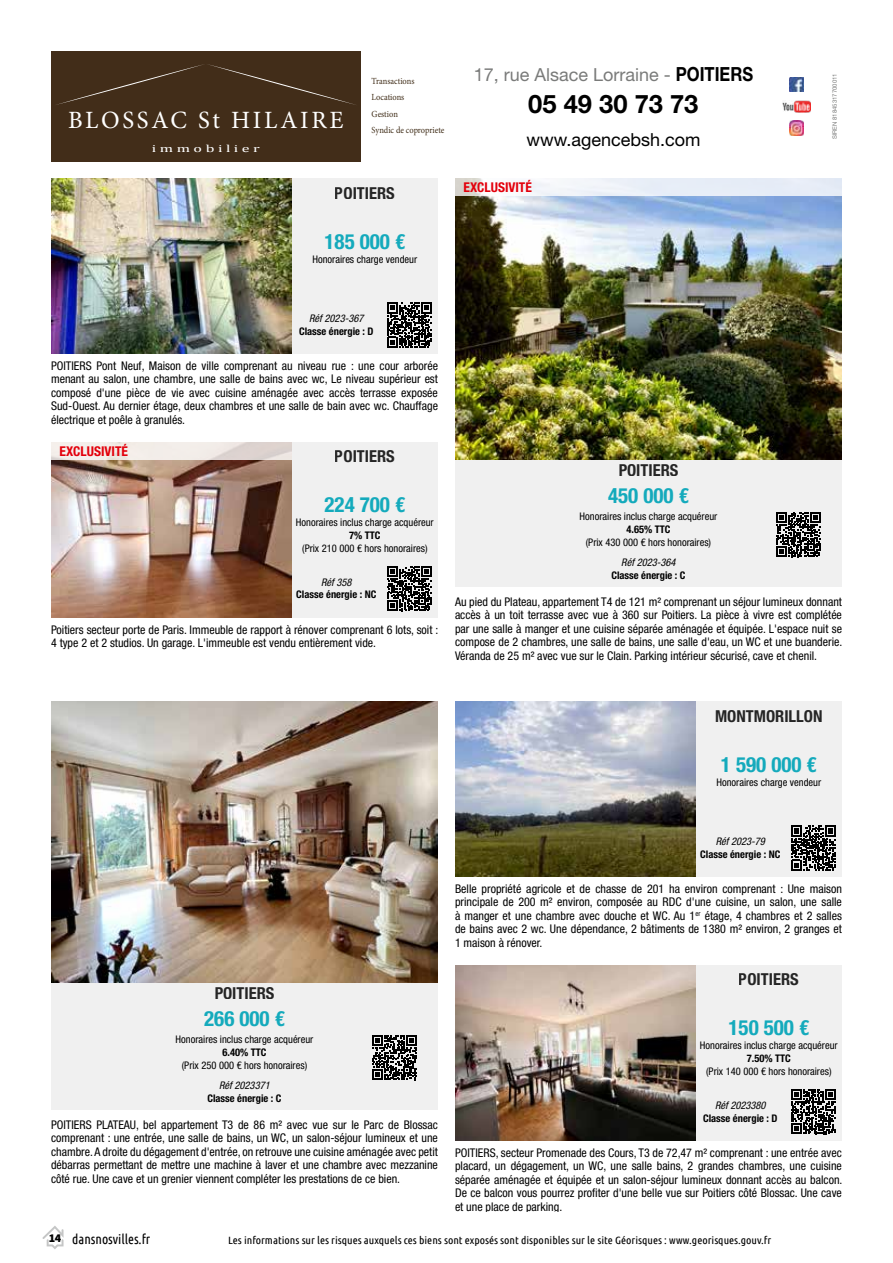
<style>
.page{position:relative;width:893px;height:1263px;background:#fff}
.page>*{position:absolute;margin:0;border:0;box-sizing:border-box;transform-origin:0 0}
.t1{font:700 25.5px "Helvetica Neue LT Std";color:#000}
.t2{font:24.9px "Minion Pro";letter-spacing:.11em;color:#fff}
.t3{font:700 condensed 21px "Helvetica Neue LT Std";color:#14aabc}
.t4{font:18px "Helvetica Neue LT Std";color:#7a7b7a}
.t5{font:18px "Helvetica Neue LT Std";color:#000}
.t6{font:700 condensed 16.5px "Helvetica Neue LT Std";color:#000}
.t7{font:700 condensed 13.5px "Helvetica Neue LT Std";color:#e3000b}
.t8{font:13.5px "Ubuntu Condensed";color:#000}
.t9{font:condensed 12px/13.5px "Helvetica Neue LT Std";color:#000;text-align:justify}
.t10{font:condensed 10.5px "Helvetica Neue LT Std";color:#000}
.t11{font:700 condensed 10.5px "Helvetica Neue LT Std";color:#000}
.t12{font:10.5px "Ubuntu Condensed";color:#000;scale:1.1 1}
.t13{font:italic condensed 10.5px "Helvetica Neue LT Std";color:#000}
.t14{font:10.35px "Cambria";color:#fff;scale:1.55 1}
.t15{font:9.3px/16.5px "Minion Pro";color:#402d18;scale:.9 1}
.t16{font:6px "Helvetica Neue LT Std";color:#7a7b7a}
.s1{font-weight:700;font-size:19.5px;color:#000}
.s2{font-family:"Source Sans Pro";font-weight:900;font-size:12px}
</style>
<div class="page">
<svg style="left:42px;top:1226px;width:22px;height:23px"></svg>
<div style="left:292px;top:178px;width:146px;height:176px;background:#f0f0f0"></div>
<div style="left:292px;top:442px;width:146px;height:175px;background:#f0f0f0"></div>
<div style="left:696px;top:701px;width:146px;height:176px;background:#f0f0f0"></div>
<div style="left:696px;top:965px;width:146px;height:175px;background:#f0f0f0"></div>
<img style="left:51px;top:178px;width:241px;height:176px">
<img style="left:51px;top:459px;width:241px;height:158px">
<div style="left:51px;top:442px;width:241px;height:17px;background:linear-gradient(to right,#faf7f2,#e0d6d3)"></div>
<img style="left:455px;top:701px;width:241px;height:176px">
<img style="left:455px;top:965px;width:241px;height:175px">
<svg style="left:387px;top:302px;width:45px;height:45px"></svg>
<svg style="left:387px;top:566px;width:45px;height:45px"></svg>
<svg style="left:791px;top:825px;width:45px;height:45px"></svg>
<svg style="left:791px;top:1089px;width:45px;height:45px"></svg>
<div style="left:51px;top:982px;width:387px;height:128px;background:#f0f0f0"></div>
<img style="left:51px;top:701px;width:387px;height:281px">
<div style="left:455px;top:459px;width:387px;height:128px;background:#f0f0f0"></div>
<img style="left:455px;top:195px;width:387px;height:264px">
<svg style="left:455px;top:178px;width:387px;height:17px;fill:#e8eef7"></svg>
<svg style="left:372px;top:1035px;width:45px;height:45px"></svg>
<svg style="left:776px;top:512px;width:45px;height:45px"></svg>
<img style="left:789px;top:121px;width:15px;height:14px">
<img style="left:782px;top:101px;width:29px;height:12px">
<img style="left:789px;top:77px;width:15px;height:15px">
<div style="left:51px;top:51px;width:310px;height:110px;background:#422d19"></div>
<svg style="left:56px;top:64px;width:300px;height:41px"></svg>
<h2 class="t2" style="left:68px;top:103px;width:277px">BLOSSAC St HILAIRE</h2>
<p class="t14" style="left:152px;top:142px;width:71px">i m m o b i l i e r</p>
<p class="t15" style="left:372px;top:73px;width:82px">Transactions<br>Locations<br>Gestion<br>Syndic de copropriete</p>
<h3 class="t6" style="left:335px;top:183px;width:61px">POITIERS</h3>
<h3 class="t3" style="left:324px;top:229px;width:82px">185 000 €</h3>
<p class="t10" style="left:312px;top:253px;width:106px">Honoraires charge vendeur</p>
<h3 class="t4" style="left:474px;top:64px;width:281px">17, rue Alsace Lorraine - <span class="s1">POITIERS</span></h3>
<h1 class="t1" style="left:528px;top:88px;width:172px">05 49 30 73 73</h1>
<h3 class="t5" style="left:526px;top:128px;width:175px">www.agencebsh.com</h3>
<p class="t7" style="left:463px;top:179px;width:70px">EXCLUSIVITÉ</p>
<p class="t16" style="left:831px;top:139px;width:67px;rotate:-90deg">SIREN 81845317700011</p>
<p class="t13" style="left:309px;top:312px;width:56px">Réf 2023-367</p>
<p class="t11" style="left:299px;top:325px;width:76px">Classe énergie : D</p>
<p class="t9" style="left:51px;top:359px;width:388px">POITIERS Pont Neuf, Maison de ville comprenant au niveau rue : une cour arborée menant au salon, une chambre, une salle de bains avec wc, Le niveau supérieur est composé d'une pièce de vie avec cuisine aménagée avec accès terrasse exposée Sud-Ouest. Au dernier étage, deux chambres et une salle de bain avec wc. Chauffage électrique et poêle à granulés.</p>
<p class="t7" style="left:60px;top:443px;width:70px">EXCLUSIVITÉ</p>
<h3 class="t6" style="left:335px;top:447px;width:61px">POITIERS</h3>
<h3 class="t3" style="left:324px;top:492px;width:82px">224 700 €</h3>
<p class="t10" style="left:296px;top:516px;width:139px">Honoraires inclus charge acquéreur</p>
<p class="t11" style="left:349px;top:529px;width:33px">7% TTC</p>
<p class="t10" style="left:302px;top:542px;width:127px">(Prix 210 000 € hors honoraires)</p>
<p class="t13" style="left:321px;top:576px;width:32px">Réf 358</p>
<p class="t11" style="left:296px;top:588px;width:82px">Classe énergie : NC</p>
<p class="t9" style="left:51px;top:622px;width:389px">Poitiers secteur porte de Paris. Immeuble de rapport à rénover comprenant 6 lots, soit :<br>4 type 2 et 2 studios. Un garage. L'immeuble est vendu entièrement vide.</p>
<h3 class="t6" style="left:619px;top:460px;width:61px">POITIERS</h3>
<h3 class="t3" style="left:608px;top:483px;width:82px">450 000 €</h3>
<p class="t10" style="left:580px;top:510px;width:139px">Honoraires inclus charge acquéreur</p>
<p class="t13" style="left:621px;top:556px;width:56px">Réf 2023-364</p>
<p class="t11" style="left:626px;top:523px;width:46px">4.65% TTC</p>
<p class="t11" style="left:611px;top:569px;width:76px">Classe énergie : C</p>
<p class="t10" style="left:586px;top:536px;width:127px">(Prix 430 000 € hors honoraires)</p>
<p class="t9" style="left:455px;top:594px;width:389px">Au pied du Plateau, appartement T4 de 121 m² comprenant un séjour lumineux donnant accès à un toit terrasse avec vue à 360 sur Poitiers. La pièce à vivre est complétée par une salle à manger et une cuisine séparée aménagée et équipée. L'espace nuit se compose de 2 chambres, une salle de bains, une salle d'eau, un WC et une buanderie.<br>Véranda de 25 m² avec vue sur le Clain. Parking intérieur sécurisé, cave et chenil.</p>
<h3 class="t6" style="left:715px;top:706px;width:109px">MONTMORILLON</h3>
<h3 class="t3" style="left:721px;top:752px;width:97px">1 590 000 €</h3>
<p class="t10" style="left:716px;top:776px;width:106px">Honoraires charge vendeur</p>
<h3 class="t6" style="left:215px;top:983px;width:61px">POITIERS</h3>
<h3 class="t3" style="left:204px;top:1006px;width:82px">266 000 €</h3>
<p class="t10" style="left:176px;top:1033px;width:139px">Honoraires inclus charge acquéreur</p>
<p class="t13" style="left:219px;top:1079px;width:52px">Réf 2023371</p>
<p class="t11" style="left:222px;top:1046px;width:46px">6.40% TTC</p>
<p class="t11" style="left:207px;top:1092px;width:76px">Classe énergie : C</p>
<p class="t10" style="left:182px;top:1059px;width:127px">(Prix 250 000 € hors honoraires)</p>
<p class="t9" style="left:51px;top:1117px;width:388px">POITIERS PLATEAU, bel appartement T3 de 86 m² avec vue sur le Parc de Blossac comprenant : une entrée, une salle de bains, un WC, un salon-séjour lumineux et une chambre. A droite du dégagement d'entrée, on retrouve une cuisine aménagée avec petit débarras permettant de mettre une machine à laver et une chambre avec mezzanine côté rue. Une cave et un grenier viennent compléter les prestations de ce bien.</p>
<p class="t13" style="left:716px;top:835px;width:51px">Réf 2023-79</p>
<p class="t11" style="left:700px;top:848px;width:82px">Classe énergie : NC</p>
<p class="t9" style="left:455px;top:882px;width:388px">Belle propriété agricole et de chasse de 201 ha environ comprenant : Une maison principale de 200 m² environ, composée au RDC d'une cuisine, un salon, une salle à manger et une chambre avec douche et WC. Au 1<sup>er</sup> étage, 4 chambres et 2 salles de bains avec 2 wc. Une dépendance, 2 bâtiments de 1380 m² environ, 2 granges et 1 maison à rénover.</p>
<h3 class="t6" style="left:739px;top:970px;width:61px">POITIERS</h3>
<h3 class="t3" style="left:728px;top:1015px;width:82px">150 500 €</h3>
<p class="t10" style="left:700px;top:1039px;width:139px">Honoraires inclus charge acquéreur</p>
<p class="t11" style="left:747px;top:1052px;width:46px">7.50% TTC</p>
<p class="t10" style="left:706px;top:1065px;width:127px">(Prix 140 000 € hors honoraires)</p>
<p class="t13" style="left:715px;top:1099px;width:52px">Réf 2023380</p>
<p class="t11" style="left:703px;top:1111px;width:76px">Classe énergie : D</p>
<p class="t9" style="left:455px;top:1145px;width:389px">POITIERS, secteur Promenade des Cours, T3 de 72,47 m² comprenant : une entrée avec placard, un dégagement, un WC, une salle bains, 2 grandes chambres, une cuisine séparée aménagée et équipée et un salon-séjour lumineux donnant accès au balcon.<br>De ce balcon vous pourrez profiter d'une belle vue sur Poitiers côté Blossac. Une cave et une place de parking.</p>
<p class="t8" style="left:49px;top:1230px;width:103px"><span class="s2">14</span> dansnosvilles.fr</p>
<p class="t12" style="left:228px;top:1233px;width:495px">Les informations sur les risques auxquels ces biens sont exposés sont disponibles sur le site Géorisques : www.georisques.gouv.fr</p>
</div>
